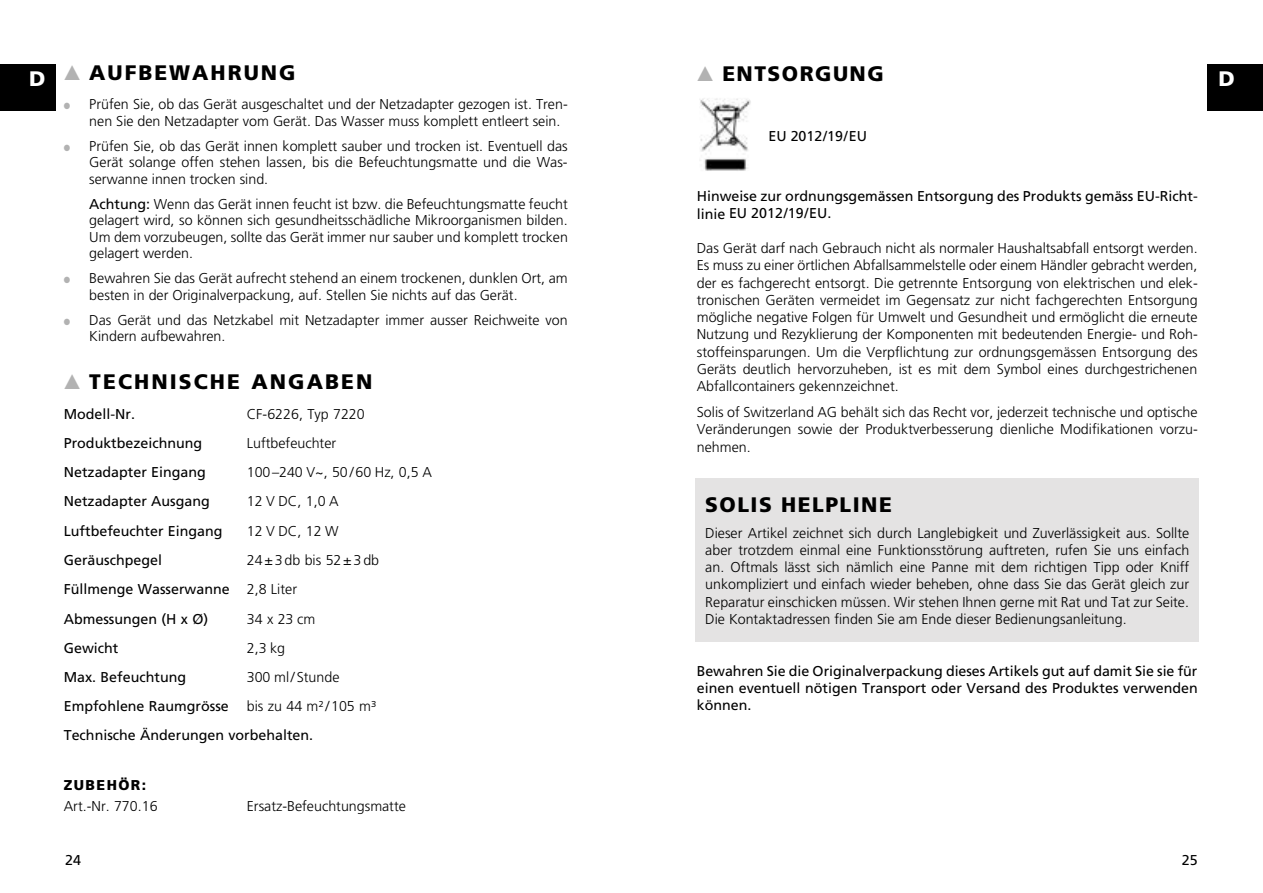
<style>
.page{position:relative;width:1263px;height:893px;background:#fff}
.page>*{position:absolute;margin:0;border:0;box-sizing:border-box;transform-origin:0 0}
.t1{font:900 21px "Frutiger";letter-spacing:.095em;color:#000}
.t2{font:900 21px "Frutiger";letter-spacing:.07em;color:#000}
.t3{font:900 21px "Frutiger";color:#fff}
.t4{font:300 14.25px/17.2px "Frutiger";color:#000;text-align:justify}
.t5{font:14.25px/29.2px "Frutiger";color:#000}
.t6{font:900 14.25px "Frutiger";letter-spacing:.1em;color:#000}
.s1{color:#b2b2b2}
.s2{font-weight:400}
.s3{font-weight:300}
</style>
<div class="page">
<div style="left:0;top:64px;width:55px;height:47px;background:#000"></div>
<div style="left:1208px;top:64px;width:55px;height:47px;background:#000"></div>
<div style="left:695px;top:478px;width:503px;height:163px;background:#e4e3e3"></div>
<img style="left:700px;top:98px;width:51px;height:73px">
<h1 class="t1" style="left:64px;top:62px;width:233px"><span class="s1">▲</span> AUFBEWAHRUNG</h1>
<p class="t4" style="left:89px;top:96px;width:480px;line-height:16.5px;text-indent:-26px"><span class="s1">●</span> Prüfen Sie, ob das Gerät ausgeschaltet und der Netzadapter gezogen ist. Tren&shy;nen Sie den Netzadapter vom Gerät. Das Wasser muss komplett entleert sein.</p>
<p class="t4" style="left:89px;top:138px;width:480px;line-height:16.5px;text-indent:-26px"><span class="s1">●</span> Prüfen Sie, ob das Gerät innen komplett sauber und trocken ist. Eventuell das Gerät solange offen stehen lassen, bis die Befeuchtungsmatte und die Was&shy;serwanne innen trocken sind.</p>
<p class="t4" style="left:89px;top:196px;width:480px;line-height:16.5px"><span class="s2">Achtung:</span> Wenn das Gerät innen feucht ist bzw. die Befeuchtungsmatte feucht gelagert wird, so können sich gesundheitsschädliche Mikroorganismen bilden.<br>Um dem vorzubeugen, sollte das Gerät immer nur sauber und komplett trocken gelagert werden.</p>
<p class="t4" style="left:89px;top:270px;width:480px;line-height:16.5px;text-indent:-26px"><span class="s1">●</span> Bewahren Sie das Gerät aufrecht stehend an einem trockenen, dunklen Ort, am besten in der Originalverpackung, auf. Stellen Sie nichts auf das Gerät.</p>
<p class="t4" style="left:89px;top:312px;width:480px;line-height:16.5px;text-indent:-26px"><span class="s1">●</span> Das Gerät und das Netzkabel mit Netzadapter immer ausser Reichweite von<br>Kindern aufbewahren.</p>
<h1 class="t1" style="left:64px;top:371px;width:310px"><span class="s1">▲</span> TECHNISCHE ANGABEN</h1>
<p class="t5" style="left:64px;top:399px;width:73px">Modell-Nr.</p>
<p class="t4" style="left:247px;top:405px;width:120px">CF-6226, Typ 7220</p>
<p class="t5" style="left:64px;top:429px;width:140px">Produktbezeichnung</p>
<p class="t4" style="left:247px;top:435px;width:91px">Luftbefeuchter</p>
<p class="t5" style="left:64px;top:458px;width:144px">Netzadapter Eingang</p>
<p class="t4" style="left:247px;top:464px;width:187px">100–240 V~, 50 / 60 Hz, 0,5 A</p>
<p class="t5" style="left:64px;top:487px;width:148px">Netzadapter Ausgang</p>
<p class="t4" style="left:247px;top:493px;width:93px">12 V DC, 1,0 A</p>
<p class="t5" style="left:64px;top:516px;width:160px">Luftbefeuchter Eingang</p>
<p class="t4" style="left:247px;top:522px;width:93px">12 V DC, 12 W</p>
<p class="t5" style="left:64px;top:546px;width:100px">Geräuschpegel</p>
<h1 class="t2" style="left:697px;top:62px;width:188px"><span class="s1">▲</span> ENTSORGUNG</h1>
<h1 class="t3" style="left:29px;top:68px;width:18px">D</h1>
<h1 class="t3" style="left:1218px;top:68px;width:18px">D</h1>
<p class="t5" style="left:768px;top:121px;width:100px">EU 2012/19/EU</p>
<p class="t5" style="left:815px;top:122px;width:51px">165EU</p>
<p class="t5" style="left:697px;top:188px;width:502px;line-height:17px">Hinweise zur ordnungsgemässen Entsorgung des Produkts gemäss EU-Richt&shy;linie EU 2012/19/EU.</p>
<p class="t5" style="left:775px;top:199px;width:55px">1 65 EU.</p>
<p class="t4" style="left:697px;top:240px;width:502px">Das Gerät darf nach Gebrauch nicht als normaler Haushaltsabfall entsorgt werden.<br>Es muss zu einer örtlichen Abfallsammelstelle oder einem Händler gebracht werden, der es fachgerecht entsorgt. Die getrennte Entsorgung von elektrischen und elek&shy;tronischen Geräten vermeidet im Gegensatz zur nicht fachgerechten Entsorgung mögliche negative Folgen für Umwelt und Gesundheit und ermöglicht die erneute Nutzung und Rezyklierung der Komponenten mit bedeutenden Energie- und Roh&shy;stoffeinsparungen. Um die Verpflichtung zur ordnungsgemässen Entsorgung des Geräts deutlich hervorzuheben, ist es mit dem Symbol eines durchgestrichenen Abfallcontainers gekennzeichnet.</p>
<p class="t4" style="left:697px;top:404px;width:502px">Solis of Switzerland AG behält sich das Recht vor, jederzeit technische und optische Veränderungen sowie der Produktverbesserung dienliche Modifikationen vorzu&shy;nehmen.</p>
<h1 class="t2" style="left:705px;top:493px;width:188px">SOLIS HELPLINE</h1>
<p class="t4" style="left:705px;top:524px;width:485px">Dieser Artikel zeichnet sich durch Langlebigkeit und Zuverlässigkeit aus. Sollte aber trotzdem einmal eine Funktionsstörung auftreten, rufen Sie uns einfach an. Oftmals lässt sich nämlich eine Panne mit dem richtigen Tipp oder Kniff unkompliziert und einfach wieder beheben, ohne dass Sie das Gerät gleich zur Reparatur einschicken müssen. Wir stehen Ihnen gerne mit Rat und Tat zur Seite.<br>Die Kontaktadressen finden Sie am Ende dieser Bedienungsanleitung.</p>
<p class="t5" style="left:697px;top:662px;width:502px;line-height:17.2px;text-align:justify">Bewahren Sie die Originalverpackung dieses Artikels gut auf damit Sie sie für einen eventuell nötigen Transport oder Versand des Produktes verwenden können.</p>
<p class="t5" style="left:64px;top:546px;width:317px;text-indent:183px"><span class="s3">24 ± 3 db bis 52 ± 3 db<br></span>Füllmenge Wasserwanne <span class="s3">2,8 Liter<br></span>Abmessungen (H x Ø)</p>
<p class="t4" style="left:247px;top:610px;width:70px">34 x 23 cm</p>
<p class="t5" style="left:64px;top:633px;width:56px">Gewicht</p>
<p class="t4" style="left:247px;top:639px;width:40px">2,3 kg</p>
<p class="t5" style="left:64px;top:663px;width:124px">Max. Befeuchtung</p>
<p class="t4" style="left:247px;top:669px;width:94px">300 ml / Stunde</p>
<p class="t5" style="left:64px;top:692px;width:167px">Empfohlene Raumgrösse</p>
<p class="t4" style="left:247px;top:698px;width:131px">bis zu 44 m² / 105 m³</p>
<p class="t5" style="left:64px;top:720px;width:251px">Technische Änderungen vorbehalten.</p>
<p class="t6" style="left:64px;top:777px;width:84px">ZUBEHÖR:</p>
<p class="t4" style="left:64px;top:797px;width:95px">Art.-Nr. 770.16</p>
<p class="t4" style="left:247px;top:797px;width:161px">Ersatz-Befeuchtungsmatte</p>
<p class="t5" style="left:65px;top:846px;width:17px">24</p>
<p class="t5" style="left:1182px;top:846px;width:17px">25</p>
</div>
